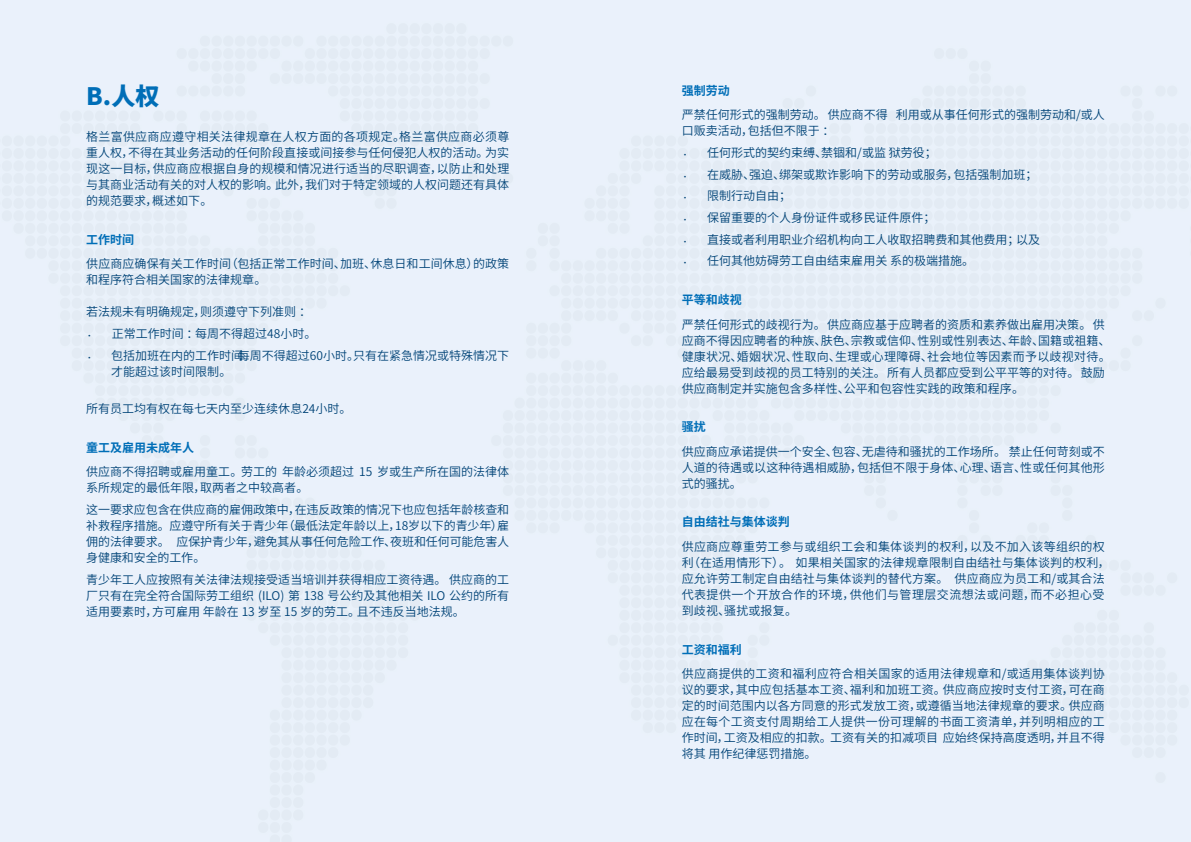
<style>
.page{position:relative;width:1191px;height:842px;background:#fff}
.page>*{position:absolute;margin:0;border:0;box-sizing:border-box;transform-origin:0 0}
.t1{font:900 24px "Noto Sans CJ Ksc";color:#006eb7}
.t2{font:600 12px/16px "Noto Sans CJ Ksc";color:#004377}
.t3{font:700 12px "Noto Sans CJ Ksc";color:#006eb7}
.s1{font-weight:400}
</style>
<div class="page">
<h1 class="t1" style="left:86px;top:82px;width:75px">B.人权</h1>
<p class="t2" style="left:86px;top:129px;width:424px;text-align:justify">格兰富供应商应遵守相关法律规章在人权方面的各项规定。格兰富供应商必须尊重人权，不得在其业务活动的任何阶段直接或间接参与任何侵犯人权的活动。为实现这一目标，供应商应根据自身的规模和情况进行适当的尽职调查，以防止和处理与其商业活动有关的对人权的影响。此外，我们对于特定领域的人权问题还有具体的规范要求，概述如下。</p>
<p class="t3" style="left:86px;top:233px;width:49px">工作时间</p>
<p class="t2" style="left:86px;top:256px;width:424px">供应商应确保有关工作时间（包括正常工作时间、加班、休息日和工间休息）的政策和程序符合相关国家的法律规章。</p>
<p class="t2" style="left:86px;top:301px;width:424px;line-height:21.7px">若法规未有明确规定，则须遵守下列准则 ：<br><span class="s1">·</span> 正常工作时间 ：每周不得超过48小时。<br><span class="s1">·</span> 包括加班在内的工作时间 ：每周不得超过60小时。只有在紧急情况或特殊情况下</p>
<p class="t2" style="left:111px;top:363px;width:122px">才能超过该时间限制。</p>
<p class="t2" style="left:86px;top:401px;width:267px">所有员工均有权在每七天内至少连续休息24小时。</p>
<p class="t3" style="left:86px;top:441px;width:109px">童工及雇用未成年人</p>
<p class="t2" style="left:86px;top:464px;width:424px">供应商不得招聘或雇用童工。劳工的 年龄必须超过 15 岁或生产所在国的法律体系所规定的最低年限，取两者之中较高者。</p>
<p class="t2" style="left:86px;top:502px;width:424px;text-align:justify">这一要求应包含在供应商的雇佣政策中，在违反政策的情况下也应包括年龄核查和补救程序措施。应遵守所有关于青少年（最低法定年龄以上，18岁以下的青少年）雇佣的法律要求。 应保护青少年，避免其从事任何危险工作、夜班和任何可能危害人身健康和安全的工作。</p>
<p class="t2" style="left:86px;top:572px;width:424px;text-align:justify">青少年工人应按照有关法律法规接受适当培训并获得相应工资待遇。 供应商的工厂只有在完全符合国际劳工组织 (ILO) 第 138 号公约及其他相关 ILO 公约的所有适用要素时，方可雇用 年龄在 13 岁至 15 岁的劳工。且不违反当地法规。</p>
<p class="t3" style="left:681px;top:84px;width:49px">强制劳动</p>
<p class="t2" style="left:681px;top:107px;width:424px">严禁任何形式的强制劳动。 供应商不得 利用或从事任何形式的强制劳动和/或人口贩卖活动，包括但不限于 ：</p>
<p class="t2" style="left:681px;top:142px;width:360px;line-height:21.7px"><span class="s1">·</span> 任何形式的契约束缚、禁锢和/或监 狱劳役；<br><span class="s1">·</span> 在威胁、强迫、绑架或欺诈影响下的劳动或服务，包括强制加班；<span class="s1">·</span> 限制行动自由；<br><span class="s1">·</span> 保留重要的个人身份证件或移民证件原件；<br><span class="s1">·</span> 直接或者利用职业介绍机构向工人收取招聘费和其他费用；以及<span class="s1">·</span> 任何其他妨碍劳工自由结束雇用关 系的极端措施。</p>
<p class="t3" style="left:681px;top:293px;width:61px">平等和歧视</p>
<p class="t2" style="left:681px;top:316px;width:430px">严禁任何形式的歧视行为。 供应商应基于应聘者的资质和素养做出雇用决策。 供应商不得因应聘者的种族、肤色、宗教或信仰、性别或性别表达、年龄、国籍或祖籍、健康状况、婚姻状况、性取向、生理或心理障碍、社会地位等因素而予以歧视对待。应给最易受到歧视的员工特别的关注。 所有人员都应受到公平平等的对待。 鼓励供应商制定并实施包含多样性、公平和包容性实践的政策和程序。</p>
<p class="t3" style="left:681px;top:420px;width:25px">骚扰</p>
<p class="t2" style="left:681px;top:444px;width:424px;text-align:justify">供应商应承诺提供一个安全、包容、无虐待和骚扰的工作场所。 禁止任何苛刻或不人道的待遇或以这种待遇相威胁，包括但不限于身体、心理、语言、性或任何其他形式的骚扰。</p>
<p class="t3" style="left:681px;top:515px;width:109px">自由结社与集体谈判</p>
<p class="t2" style="left:681px;top:539px;width:430px">供应商应尊重劳工参与或组织工会和集体谈判的权利，以及不加入该等组织的权利（在适用情形下）。 如果相关国家的法律规章限制自由结社与集体谈判的权利，应允许劳工制定自由结社与集体谈判的替代方案。 供应商应为员工和/或其合法代表提供一个开放合作的环境，供他们与管理层交流想法或问题，而不必担心受到歧视、骚扰或报复。</p>
<p class="t3" style="left:681px;top:642px;width:61px">工资和福利</p>
<p class="t2" style="left:681px;top:666px;width:424px;text-align:justify">供应商提供的工资和福利应符合相关国家的适用法律规章和/或适用集体谈判协议的要求，其中应包括基本工资、福利和加班工资。供应商应按时支付工资，可在商定的时间范围内以各方同意的形式发放工资，或遵循当地法律规章的要求。供应商应在每个工资支付周期给工人提供一份可理解的书面工资清单，并列明相应的工作时间，工资及相应的扣款。工资有关的扣减项目 应始终保持高度透明，并且不得将其 用作纪律惩罚措施。</p>
</div>
